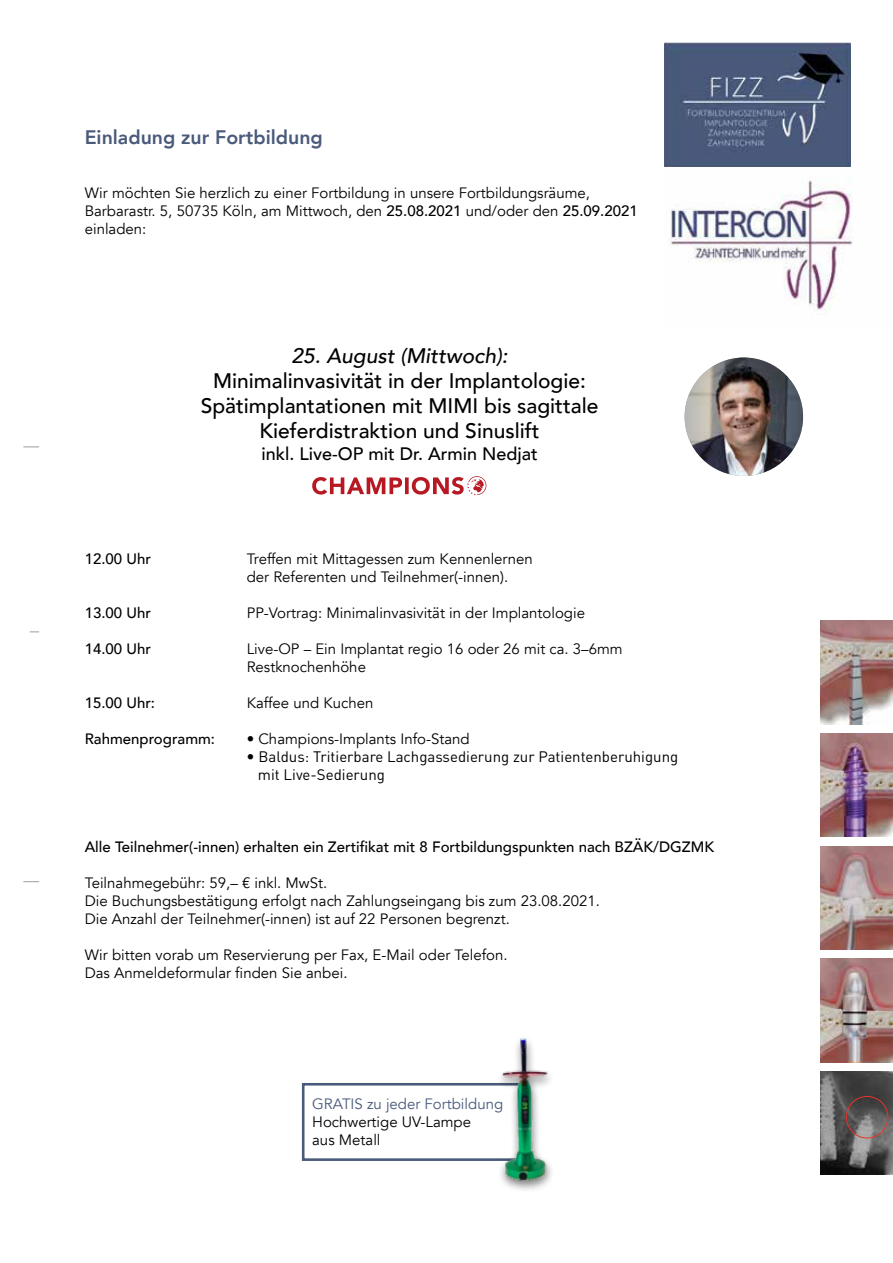
<style>
.page{position:relative;width:893px;height:1263px;background:#fff}
.page>*{position:absolute;margin:0;border:0;box-sizing:border-box;transform-origin:0 0}
.t1{font:500 21px/25.2px "Avenir";color:#000;text-align:center}
.t2{font:italic 500 21px "Avenir";color:#000}
.t3{font:800 19.5px "Avenir";color:#4a5a7a}
.t4{font:500 18px "Avenir";color:#000}
.t5{font:15px/18px "Avenir";color:#000}
.t6{font:500 15px "Avenir";color:#000}
.t7{font:15px/18px "DIN Pro";color:#000}
.t8{font:15px "Avenir";color:#4a5a7a}
.s1{font-weight:500}
.s2{font-family:"Avenir"}
</style>
<div class="page">
<img style="left:670px;top:159px;width:183px;height:156px">
<img style="left:820px;top:621px;width:73px;height:103px">
<img style="left:820px;top:734px;width:73px;height:102px">
<img style="left:820px;top:959px;width:73px;height:103px">
<img style="left:820px;top:1071px;width:73px;height:104px">
<img style="left:820px;top:846px;width:73px;height:103px">
<svg style="left:23px;top:446px;width:16px;height:1px"></svg>
<svg style="left:23px;top:881px;width:16px;height:1px"></svg>
<svg style="left:312px;top:476px;width:174px;height:19px"></svg>
<img style="left:685px;top:357px;width:118px;height:119px;border-radius:59px">
<div style="left:846px;top:1096px;width:42px;height:42px;border:1px solid #e63429;border-radius:50%"></div>
<img style="left:664px;top:43px;width:186px;height:124px">
<div style="left:302px;top:1083px;width:226px;height:78px;border:3px solid #4a5a7a"></div>
<div style="left:495px;top:1035px;width:60px;height:158px;background:#000;opacity:.5"></div>
<img style="left:491px;top:1037px;width:64px;height:146px">
<h2 class="t3" style="left:85px;top:122px;width:240px">Einladung zur Fortbildung</h2>
<p class="t5" style="left:85px;top:184px;width:554px">Wir möchten Sie herzlich zu einer Fortbildung in unsere Fortbildungsräume,<br>Barbarastr. 5, 50735 Köln, am Mittwoch, den <span class="s1">25.08.2021</span> und/oder den <span class="s1">25.09.2021 </span>einladen:</p>
<h1 class="t2" style="left:291px;top:343px;width:218px">25. August (Mittwoch):</h1>
<h1 class="t1" style="left:201px;top:367px;width:399px">Minimalinvasivität in der Implantologie:<br>Spätimplantationen mit MIMI bis sagittale<br>Kieferdistraktion und Sinuslift</h1>
<p class="t4" style="left:261px;top:438px;width:278px">inkl. Live-OP mit Dr. Armin Nedjat</p>
<p class="t6" style="left:85px;top:546px;width:68px">12.00 Uhr</p>
<p class="t5" style="left:247px;top:550px;width:288px">Treffen mit Mittagessen zum Kennenlernen der Referenten und Teilnehmer(-innen).</p>
<p class="t6" style="left:85px;top:600px;width:68px">13.00 Uhr</p>
<p class="t5" style="left:247px;top:604px;width:340px">PP-Vortrag: Minimalinvasivität in der Implantologie</p>
<p class="t6" style="left:85px;top:636px;width:68px">14.00 Uhr</p>
<p class="t5" style="left:247px;top:640px;width:377px">Live-OP – Ein Implantat regio 16 oder 26 mit ca. 3–6mm<br>Restknochenhöhe</p>
<p class="t6" style="left:85px;top:690px;width:72px">15.00 Uhr:</p>
<p class="t5" style="left:247px;top:694px;width:128px">Kaffee und Kuchen</p>
<p class="t6" style="left:85px;top:726px;width:132px">Rahmenprogramm:</p>
<p class="t5" style="left:247px;top:730px;width:224px">• Champions-Implants Info-Stand</p>
<p class="t7" style="left:258px;top:747px;width:422px;text-indent:-11px"><span class="s2">•</span> Baldus: Tritierbare Lachgassedierung zur Patientenberuhigung mit Live-Sedierung</p>
<p class="t6" style="left:85px;top:834px;width:631px">Alle Teilnehmer(-innen) erhalten ein Zertifikat mit 8 Fortbildungspunkten nach BZÄK/DGZMK</p>
<p class="t5" style="left:85px;top:874px;width:517px">Teilnahmegebühr: 59,– € inkl. MwSt.<br>Die Buchungsbestätigung erfolgt nach Zahlungseingang bis zum 23.08.2021.<br>Die Anzahl der Teilnehmer(-innen) ist auf 22 Personen begrenzt.</p>
<p class="t5" style="left:85px;top:946px;width:424px">Wir bitten vorab um Reservierung per Fax, E-Mail oder Telefon.<br>Das Anmeldeformular finden Sie anbei.</p>
<p class="t8" style="left:312px;top:1095px;width:192px">GRATIS zu jeder Fortbildung</p>
<p class="t5" style="left:312px;top:1113px;width:160px">Hochwertige UV-Lampe aus Metall</p>
</div>
